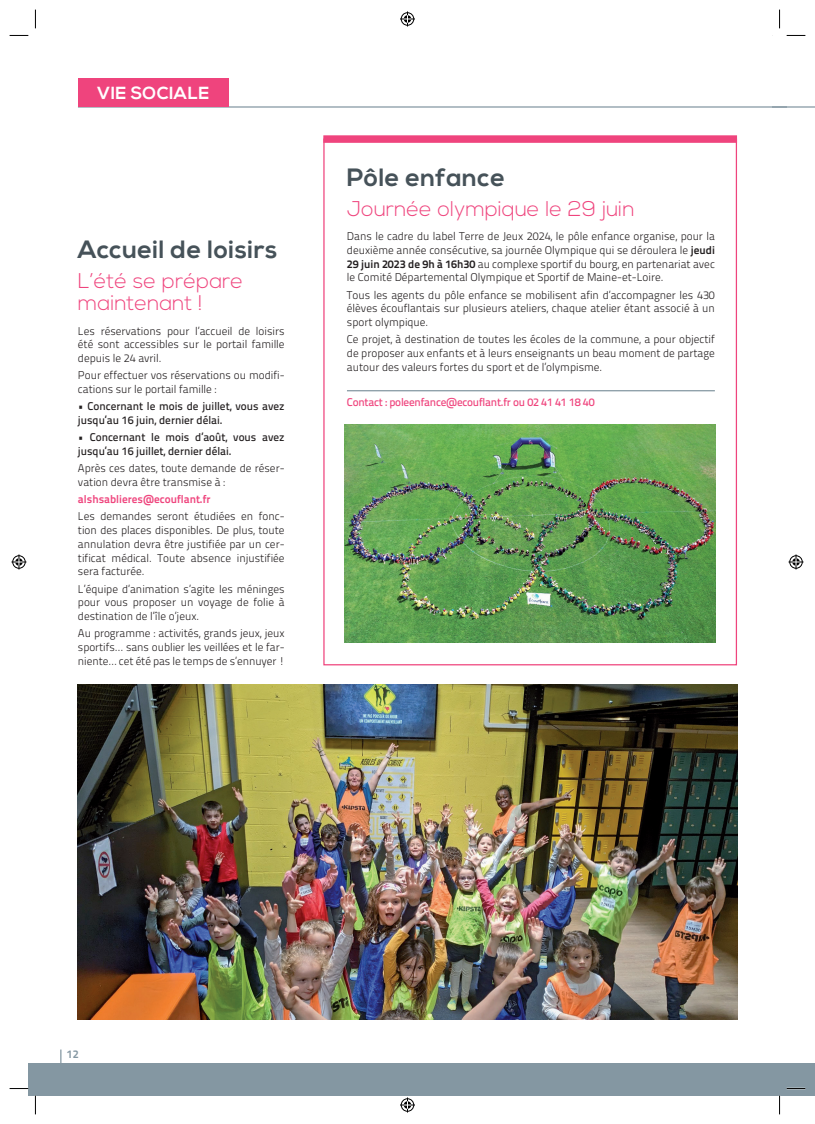
<style>
.page{position:relative;width:815px;height:1124px;background:#fff}
.page>*{position:absolute;margin:0;border:0;box-sizing:border-box;transform-origin:0 0}
.t1{font:700 25px "Nexa";letter-spacing:.02em;color:#465259}
.t2{font:300 21.25px/22.5px "Nexa";color:#ef447d}
.t3{font:700 17.5px "Nexa";letter-spacing:.02em;color:#fff}
.t4{font:11.25px/13.8px "Titillium Text 22 L 250 wt";color:#231f20;text-align:justify}
.t5{font:11.25px/13.5px "Titillium Text 22 L 600 wt";color:#231f20}
.t6{font:11.25px "Titillium Text 22 L 600 wt";letter-spacing:-.02em;color:#ef447d}
.t7{font:11.25px "Titillium Text 22 L 800 wt";color:#ef447d}
.t8{font:11.25px "Titillium Text 22 L 800 wt";color:#8497a2}
.s1{font-family:"Titillium Text 22 L 800 wt"}
</style>
<div class="page">
<div style="left:780px;top:1062px;width:35px;height:33px;background:#8497a2"></div>
<hr style="left:772px;top:106px;width:43px;height:2px;background:#8497a2">
<div style="left:28px;top:1062px;width:752px;height:33px;background:#8497a2"></div>
<hr style="left:78px;top:106px;width:709px;height:2px;background:#8497a2">
<svg style="left:60px;top:1049px;width:1px;height:14px"></svg>
<div style="left:78px;top:78px;width:151px;height:28px;background:#ef447d"></div>
<hr style="left:347px;top:390px;width:368px;height:1px;background:#8497a2">
<div style="left:323px;top:135px;width:414px;height:8px;background:#ef447d"></div>
<img style="left:345px;top:424px;width:371px;height:218px">
<img style="left:78px;top:684px;width:659px;height:335px">
<svg style="left:10px;top:35px;width:19px;height:1px"></svg>
<svg style="left:787px;top:35px;width:18px;height:1px"></svg>
<svg style="left:10px;top:1088px;width:19px;height:1px"></svg>
<svg style="left:787px;top:1087px;width:18px;height:2px"></svg>
<svg style="left:35px;top:10px;width:1px;height:19px"></svg>
<svg style="left:35px;top:1095px;width:1px;height:19px"></svg>
<svg style="left:779px;top:10px;width:1px;height:19px"></svg>
<svg style="left:779px;top:1095px;width:1px;height:19px"></svg>
<svg style="left:400px;top:11px;width:15px;height:15px"></svg>
<svg style="left:400px;top:1097px;width:15px;height:15px"></svg>
<svg style="left:11px;top:554px;width:15px;height:15px"></svg>
<svg style="left:788px;top:554px;width:15px;height:15px"></svg>
<h3 class="t3" style="left:97px;top:83px;width:114px">VIE SOCIALE</h3>
<h1 class="t1" style="left:78px;top:235px;width:201px">Accueil de loisirs</h1>
<h2 class="t2" style="left:78px;top:270px;width:167px">L’été se prépare maintenant !</h2>
<p class="t4" style="left:78px;top:323px;width:208px">Les réservations pour l’accueil de loisirs été sont accessibles sur le portail famille depuis le 24 avril.</p>
<p class="t4" style="left:78px;top:368px;width:208px">Pour effectuer vos réservations ou modifi&shy;cations sur le portail famille :</p>
<p class="t5" style="left:78px;top:399px;width:208px">• Concernant le mois de juillet, vous avez jusqu’au 16 juin, dernier délai.</p>
<p class="t5" style="left:78px;top:429px;width:208px">• Concernant le mois d’août, vous avez jusqu’au 16 juillet, dernier délai.</p>
<p class="t4" style="left:78px;top:460px;width:208px">Après ces dates, toute demande de réser&shy;vation devra être transmise à :</p>
<p class="t7" style="left:78px;top:490px;width:134px">alshsablieres@ecouflant.fr</p>
<p class="t4" style="left:78px;top:508px;width:208px">Les demandes seront étudiées en fonc&shy;tion des places disponibles. De plus, toute annulation devra être justifiée par un cer&shy;tificat médical. Toute absence injustifiée sera facturée.</p>
<p class="t4" style="left:78px;top:581px;width:208px">L’équipe d’animation s’agite les méninges pour vous proposer un voyage de folie à destination de l’île o’jeux.</p>
<p class="t4" style="left:78px;top:626px;width:208px">Au programme : activités, grands jeux, jeux sportifs… sans oublier les veillées et le far&shy;niente… cet été pas le temps de s’ennuyer !</p>
<h1 class="t1" style="left:347px;top:163px;width:159px">Pôle enfance</h1>
<h2 class="t2" style="left:347px;top:198px;width:289px">Journée olympique le 29 juin</h2>
<p class="t4" style="left:347px;top:228px;width:369px">Dans le cadre du label Terre de Jeux 2024, le pôle enfance organise, pour la deuxième année consécutive, sa journée Olympique qui se déroulera le <span class="s1">jeudi 29 juin 2023 de 9h à 16h30</span> au complexe sportif du bourg, en partenariat avec le Comité Départemental Olympique et Sportif de Maine-et-Loire.</p>
<p class="t4" style="left:347px;top:287px;width:369px">Tous les agents du pôle enfance se mobilisent afin d’accompagner les 430 élèves écouflantais sur plusieurs ateliers, chaque atelier étant associé à un sport olympique.</p>
<p class="t4" style="left:347px;top:332px;width:369px">Ce projet, à destination de toutes les écoles de la commune, a pour objectif de proposer aux enfants et à leurs enseignants un beau moment de partage autour des valeurs fortes du sport et de l’olympisme.</p>
<p class="t6" style="left:347px;top:393px;width:249px">Contact : poleenfance@ecouflant.fr ou 02 41 41 18 40</p>
<p class="t8" style="left:67px;top:1045px;width:13px">12</p>
</div>
